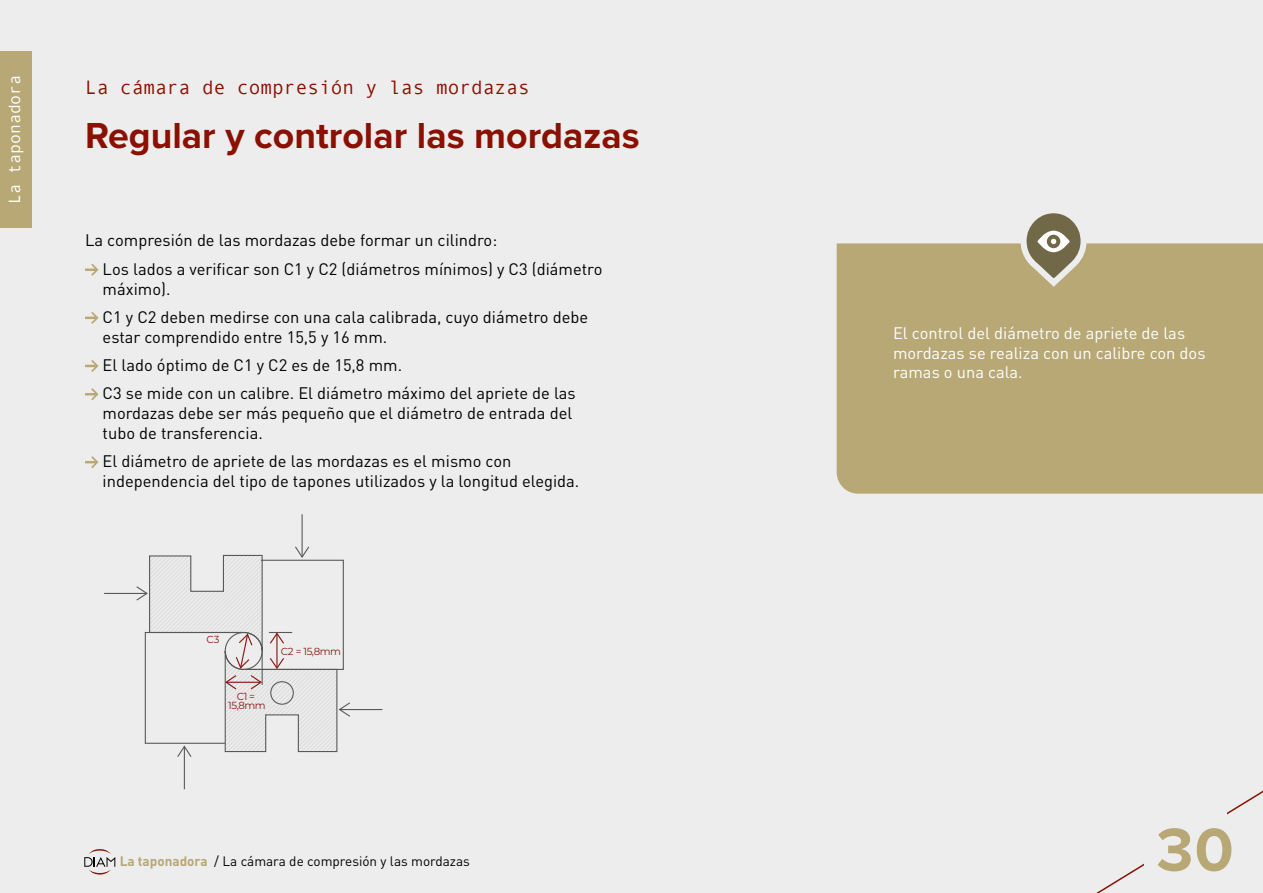
<style>
.page{position:relative;width:1263px;height:893px;background:#ededed}
.page>*{position:absolute;margin:0;border:0;box-sizing:border-box;transform-origin:0 0}
.t1{font:700 62.85px "Proxima Nova";color:#b8a876}
.t2{font:700 37.5px "Proxima Nova";color:#8a1002}
.t3{font:19.5px "Andale Mono";color:#8a1002}
.t4{font:16.5px/28.3px "DIN Pro";color:#000}
.t5{font:16.5px/19.8px "DIN Pro";color:#fff}
.t6{font:16.5px "Andale Mono";color:#fff}
.t7{font:13.5px "DIN Pro";color:#000}
.t8{font:10.2px/9.6px "Montserrat";letter-spacing:-.05em;color:#8a1813;text-align:center}
.s1{font-weight:700;color:#b8a876}
</style>
<div class="page">
<div style="left:0;top:51px;width:31px;height:176px;background:#b8a876"></div>
<svg style="left:1096px;top:790px;width:167px;height:103px"></svg>
<div style="left:1144px;top:802px;width:83px;height:82px;background:#ededed"></div>
<div style="left:837px;top:243px;width:426px;height:251px;background:#b8a876"></div>
<svg style="left:85px;top:264px;width:14px;height:12px"></svg>
<svg style="left:85px;top:312px;width:14px;height:12px"></svg>
<svg style="left:85px;top:360px;width:14px;height:12px"></svg>
<svg style="left:85px;top:388px;width:14px;height:12px"></svg>
<svg style="left:85px;top:456px;width:14px;height:12px"></svg>
<hr style="left:184px;top:746px;width:1px;height:43px;background:#575756">
<hr style="left:302px;top:514px;width:1px;height:43px;background:#575756">
<hr style="left:104px;top:593px;width:43px;height:1px;background:#575756">
<hr style="left:340px;top:709px;width:42px;height:1px;background:#575756">
<svg style="left:135px;top:545px;width:216px;height:213px"></svg>
<svg style="left:84px;top:849px;width:31px;height:25px"></svg>
<svg style="left:1017px;top:213px;width:72px;height:78px"></svg>
<p class="t6" style="left:4px;top:203px;width:130px;rotate:-90deg">La taponadora</p>
<p class="t3" style="left:85px;top:75px;width:446px">La cámara de compresión y las mordazas</p>
<h2 class="t2" style="left:85px;top:108px;width:556px">Regular y controlar las mordazas</h2>
<p class="t4" style="left:103px;top:226px;width:501px;text-indent:-18px">La compresión de las mordazas debe formar un cilindro:<br>Los lados a verificar son C1 y C2 (diámetros mínimos) y C3 (diámetro</p>
<p class="t4" style="left:103px;top:274px;width:487px">máximo).<br>C1 y C2 deben medirse con una cala calibrada, cuyo diámetro debe</p>
<p class="t4" style="left:103px;top:322px;width:475px">estar comprendido entre 15,5 y 16 mm.<br>El lado óptimo de C1 y C2 es de 15,8 mm.<br>C3 se mide con un calibre. El diámetro máximo del apriete de las</p>
<p class="t4" style="left:103px;top:403px;width:471px;line-height:19.8px">mordazas debe ser más pequeño que el diámetro de entrada del tubo de transferencia.</p>
<p class="t4" style="left:103px;top:451px;width:478px;line-height:19.8px">El diámetro de apriete de las mordazas es el mismo con independencia del tipo de tapones utilizados y la longitud elegida.</p>
<p class="t8" style="left:206px;top:634px;width:15px">C3</p>
<p class="t8" style="left:228px;top:691px;width:39px">C1 =<br>15,8mm</p>
<p class="t8" style="left:281px;top:646px;width:62px">C2 = 15,8mm</p>
<p class="t7" style="left:120px;top:851px;width:352px"><span class="s1">La taponadora</span> / La cámara de compresión y las mordazas</p>
<p class="t5" style="left:893px;top:322px;width:314px">El control del diámetro de apriete de las mordazas se realiza con un calibre con dos ramas o una cala.</p>
<h1 class="t1" style="left:1156px;top:803px;width:79px">30</h1>
</div>
